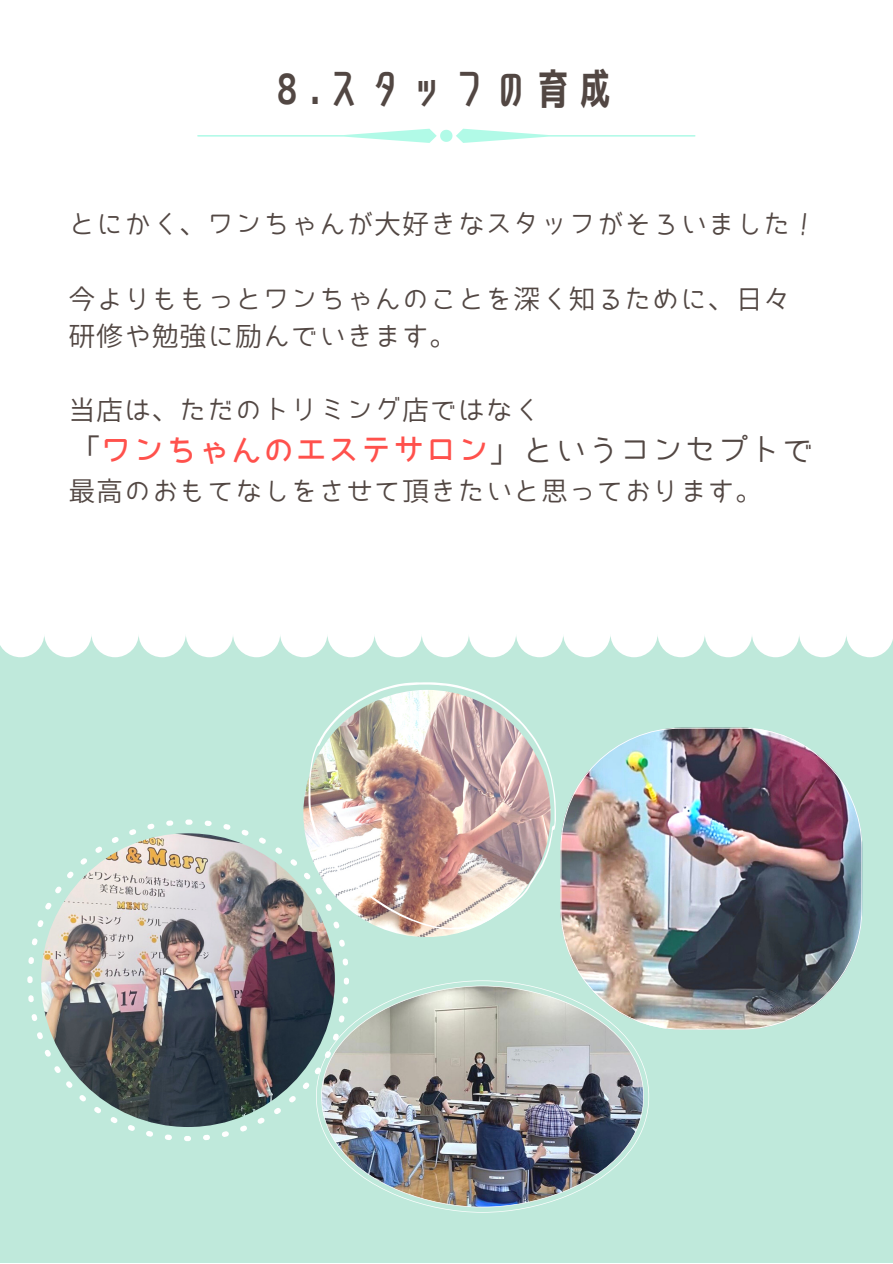
<style>
.page{position:relative;width:893px;height:1264px;background:#fff}
.page>*{position:absolute;margin:0;border:0;box-sizing:border-box;transform-origin:0 0}
.t1{font:42px "Senobi Gothic Bold";color:#524743}
.t2{font:700 31.5px "Bokutachino Gothic 2";letter-spacing:.03em;color:#ff514c}
.t3{font:27px/37px "Bokutachino Gothic 2";letter-spacing:.03em;color:#524743}
.s1{font-weight:400;color:#524743}
</style>
<div class="page">
<div style="left:0;top:630px;width:892px;height:632px;background:#bfe9db"></div>
<svg style="left:0;top:630px;width:892px;height:27px;fill:#fff"></svg>
<img style="left:328px;top:980px;width:321px;height:232px">
<img style="left:308px;top:682px;width:248px;height:247px">
<img style="left:560px;top:727px;width:302px;height:302px">
<svg style="left:197px;top:129px;width:498px;height:14px"></svg>
<img style="left:27px;top:819px;width:322px;height:322px">
<h1 class="t1" style="left:266px;top:60px;width:351px">８.スタッフの育成</h1>
<p class="t3" style="left:68px;top:206px;width:751px">とにかく、ワンちゃんが大好きなスタッフがそろいました！</p>
<p class="t3" style="left:68px;top:280px;width:723px">今よりももっとワンちゃんのことを深く知るために、日々研修や勉強に励んでいきます。</p>
<p class="t3" style="left:68px;top:391px;width:473px">当店は、ただのトリミング店ではなく</p>
<p class="t2" style="left:68px;top:434px;width:746px"><span class="s1">「</span>ワンちゃんのエステサロン<span class="s1">」というコンセプトで</span></p>
<p class="t3" style="left:68px;top:472px;width:695px">最高のおもてなしをさせて頂きたいと思っております。</p>
</div>
